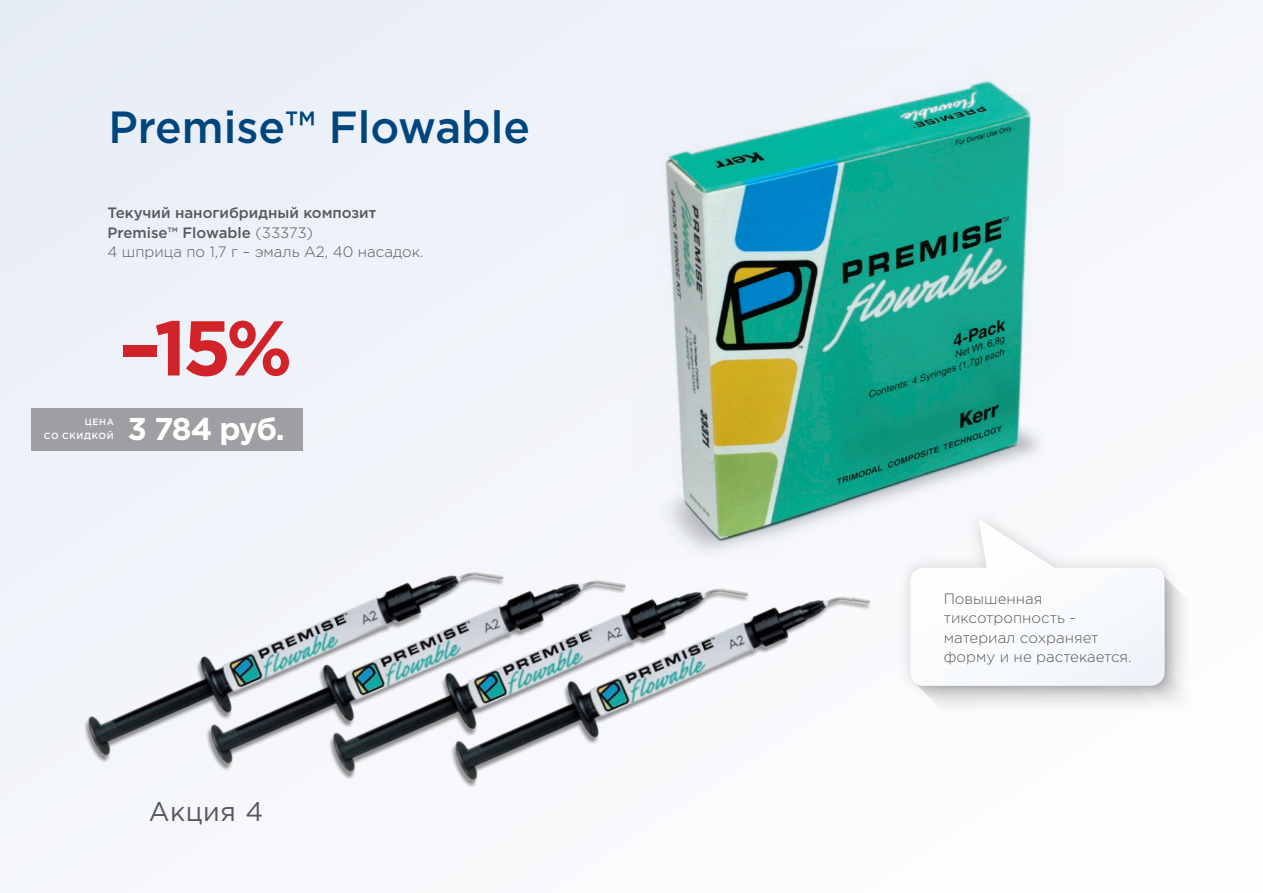
<style>
.page{position:relative;width:1263px;height:893px;background:#f2f5fa}
.page>*{position:absolute;margin:0;border:0;box-sizing:border-box;transform-origin:0 0}
.t1{font:700 77.4px "Gotham Pro";color:#d1232a}
.t2{font:500 45px "Gotham Pro";color:#00467e}
.t3{font:700 31.5px "Gotham Pro";letter-spacing:-.045em;color:#fff}
.t4{font:27px "Gotham Pro";letter-spacing:.025em;color:#57585a}
.t5{font:500 15px/19.5px "Gotham Pro";color:#57585a}
.t6{font:300 15px/19.5px "Gotham Pro";color:#57585a}
.t7{font:500 9px/13.5px "Gotham Pro";letter-spacing:.075em;color:#fff;text-align:right}
.s1{font-weight:300}
</style>
<div class="page">
<img style="left:665px;top:80px;width:373px;height:464px">
<img style="left:84px;top:682px;width:112px;height:80px">
<img style="left:196px;top:623px;width:122px;height:147px">
<img style="left:318px;top:544px;width:417px;height:235px">
<img style="left:441px;top:552px;width:430px;height:235px">
<div style="left:31px;top:408px;width:272px;height:43px;background:#9d9fa2"></div>
<div style="left:897px;top:507px;width:281px;height:192px;background:#f7f8fb"></div>
<svg style="left:910px;top:520px;width:292px;height:204px"></svg>
<h2 class="t2" style="left:108px;top:102px;width:423px">Premise™ Flowable</h2>
<p class="t5" style="left:107px;top:203px;width:318px">Текучий наногибридный композит<br>Premise™ Flowable <span class="s1">(33373)<br>4 шприца по 1,7 г – эмаль A2, 40 насадок.</span></p>
<h1 class="t1" style="left:119px;top:303px;width:175px">–15%</h1>
<p class="t7" style="left:44px;top:415px;width:71px">ЦЕНА<br>СО СКИДКОЙ</p>
<h3 class="t3" style="left:128px;top:410px;width:159px">3 784 руб.</h3>
<h3 class="t4" style="left:149px;top:797px;width:116px">Акция 4</h3>
<p class="t6" style="left:944px;top:589px;width:189px">Повышенная тиксотропность - материал сохраняет форму и не растекается.</p>
</div>
